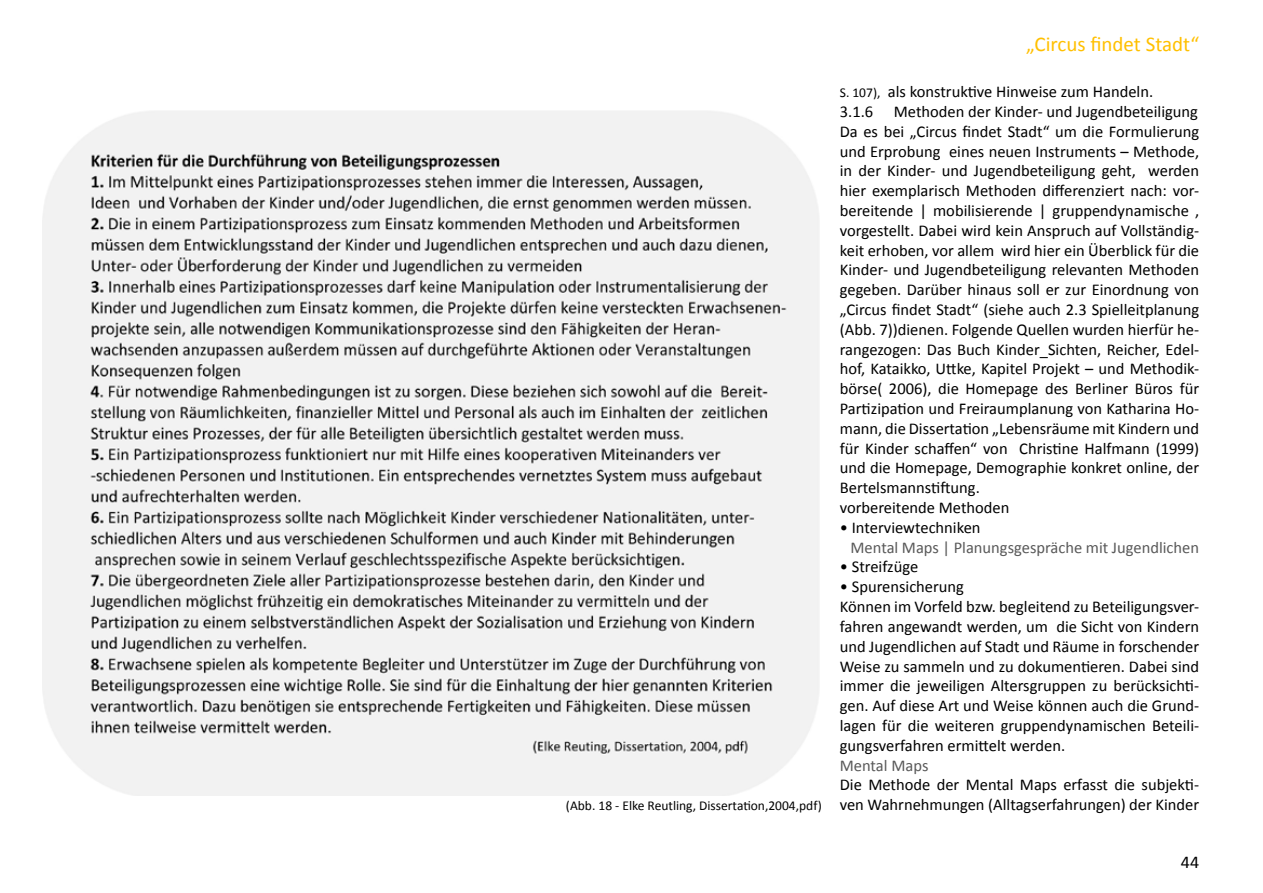
<style>
.page{position:relative;width:1263px;height:893px;background:#fff}
.page>*{position:absolute;margin:0;border:0;box-sizing:border-box;transform-origin:0 0}
.t1{font:21px "Calibri";color:#ffc000}
.t2{font:18px "Calibri";color:#000}
.t3{font:16.5px/19.8px "Calibri";color:#000}
.t4{font:16.5px "Calibri";color:#595959}
.s1{font-size:13.5px}
</style>
<div class="page">
<img style="left:43px;top:111px;width:776px;height:684px">
<p class="t1" style="left:1026px;top:31px;width:175px">„Circus findet Stadt“</p>
<p class="t3" style="left:840px;top:81px;width:361px"><span class="s1">S. 107),</span> als konstruktive Hinweise zum Handeln.<br>3.1.6 Methoden der Kinder- und Jugendbeteiligung Da es bei „Circus findet Stadt“ um die Formulierung und Erprobung eines neuen Instruments – Methode, in der Kinder- und Jugendbeteiligung geht, werden hier exemplarisch Methoden differenziert nach: vor&shy;bereitende | mobilisierende | gruppendynamische , vorgestellt. Dabei wird kein Anspruch auf Vollständig&shy;keit erhoben, vor allem wird hier ein Überblick für die Kinder- und Jugendbeteiligung relevanten Methoden gegeben. Darüber hinaus soll er zur Einordnung von „Circus findet Stadt“ (siehe auch 2.3 Spielleitplanung (Abb. 7))dienen. Folgende Quellen wurden hierfür he&shy;rangezogen: Das Buch Kinder_Sichten, Reicher, Edel&shy;hof, Kataikko, Uttke, Kapitel Projekt – und Methodik&shy;börse( 2006), die Homepage des Berliner Büros für Partizipation und Freiraumplanung von Katharina Ho&shy;mann, die Dissertation „Lebensräume mit Kindern und für Kinder schaffen“ von Christine Halfmann (1999) und die Homepage, Demographie konkret online, der Bertelsmannstiftung.<br>vorbereitende Methoden</p>
<p class="t3" style="left:840px;top:517px;width:142px">• Interviewtechniken</p>
<p class="t4" style="left:850px;top:537px;width:350px">Mental Maps | Planungsgespräche mit Jugendlichen</p>
<p class="t3" style="left:840px;top:556px;width:80px">• Streifzüge</p>
<p class="t3" style="left:840px;top:576px;width:361px">• Spurensicherung<br>Können im Vorfeld bzw. begleitend zu Beteiligungsver&shy;fahren angewandt werden, um die Sicht von Kindern und Jugendlichen auf Stadt und Räume in forschender Weise zu sammeln und zu dokumentieren. Dabei sind immer die jeweiligen Altersgruppen zu berücksichti&shy;gen. Auf diese Art und Weise können auch die Grund&shy;lagen für die weiteren gruppendynamischen Beteili&shy;gungsverfahren ermittelt werden.</p>
<p class="t4" style="left:840px;top:755px;width:90px">Mental Maps</p>
<p class="t3" style="left:566px;top:774px;width:635px;text-align:right">Die Methode der Mental Maps erfasst die subjekti-<br><span class="s1">(Abb. 18 - Elke Reutling, Dissertation,2004,pdf)</span> ven Wahrnehmungen (Alltagserfahrungen) der Kinder</p>
<p class="t2" style="left:1181px;top:851px;width:20px">44</p>
</div>
